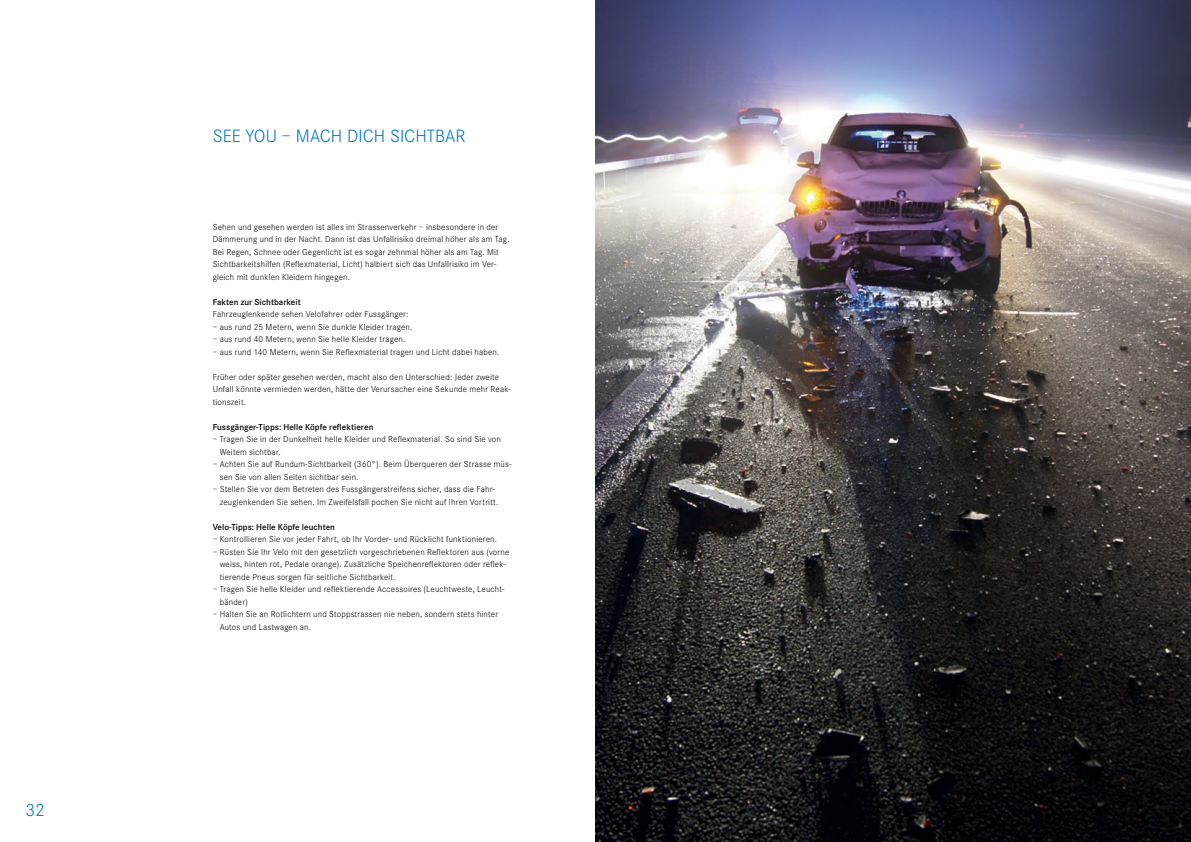
<style>
.page{position:relative;width:1191px;height:842px;background:#fff}
.page>*{position:absolute;margin:0;border:0;box-sizing:border-box;transform-origin:0 0}
.t1{font:300 18.5px "Corporate S";color:#0077c1}
.t2{font:300 9px/12.5px "Corporate S";letter-spacing:.02em;color:#000}
.t3{font:600 9px "Corporate S";letter-spacing:.005em;color:#000}
</style>
<div class="page">
<img style="left:595px;top:0;width:596px;height:842px">
<h1 class="t1" style="left:26px;top:800px;width:21px">32</h1>
<h1 class="t1" style="left:213px;top:126px;width:89px">SEE YOU – machdichsichtba</h1>
<h1 class="t1" style="left:455px;top:126px;width:12px">r</h1>
<p class="t2" style="left:213px;top:221px;width:298px">Sehen und gesehen werden ist alles im Strassenverkehr – insbesondere in der Dämmerung und in der Nacht. Dann ist das Unfallrisiko dreimal höher als am Tag.<br>Bei Regen, Schnee oder Gegenlicht ist es sogar zehnmal höher als am Tag. Mit Sichtbarkeitshilfen (Reflexmaterial, Licht) halbiert sich das Unfallrisiko im Ver&shy;gleich mit dunklen Kleidern hingegen.</p>
<p class="t3" style="left:213px;top:297px;width:90px">Fakten zur Sichtbarkeit</p>
<p class="t2" style="left:213px;top:308px;width:197px">Fahrzeuglenkende sehen Velofahrer oder Fussgänger:</p>
<p class="t2" style="left:213px;top:321px;width:201px">– aus rund 25 Metern, wenn Sie dunkle Kleider tragen.</p>
<p class="t2" style="left:213px;top:333px;width:194px">– aus rund 40 Metern, wenn Sie helle Kleider tragen.</p>
<p class="t2" style="left:213px;top:346px;width:288px">– aus rund 140 Metern, wenn Sie Reflexmaterial tragen und Licht dabei haben.</p>
<p class="t2" style="left:213px;top:371px;width:300px">Früher oder später gesehen werden, macht also den Unterschied: Jeder zweite<br>Unfall könnte vermieden werden, hätte der Verursacher eine Sekunde mehr Reak&shy;tionszeit.</p>
<p class="t3" style="left:213px;top:422px;width:162px">Fussgänger-Tipps: Helle Köpfe reflektieren</p>
<p class="t2" style="left:220px;top:433px;width:283px;text-indent:-7px">– Tragen Sie in der Dunkelheit helle Kleider und Reflexmaterial. So sind Sie von<br>Weitem sichtbar.</p>
<p class="t2" style="left:220px;top:458px;width:293px;text-indent:-7px">– Achten Sie auf Rundum-Sichtbarkeit (360°). Beim Überqueren der Strasse müs&shy;sen Sie von allen Seiten sichtbar sein.</p>
<p class="t2" style="left:220px;top:483px;width:280px;text-indent:-7px">– Stellen Sie vor dem Betreten des Fussgängerstreifens sicher, dass die Fahr&shy;zeuglenkenden Sie sehen. Im Zweifelsfall pochen Sie nicht auf Ihren Vortritt.</p>
<p class="t3" style="left:213px;top:522px;width:124px">Velo-Tipps: Helle Köpfe leuchten</p>
<p class="t2" style="left:213px;top:533px;width:286px">– Kontrollieren Sie vor jeder Fahrt, ob Ihr Vorder- und Rücklicht funktionieren.</p>
<p class="t2" style="left:220px;top:546px;width:291px;text-indent:-7px">– Rüsten Sie Ihr Velo mit den gesetzlich vorgeschriebenen Reflektoren aus (vorne weiss, hinten rot, Pedale orange). Zusätzliche Speichenreflektoren oder reflek&shy;tierende Pneus sorgen für seitliche Sichtbarkeit.</p>
<p class="t2" style="left:220px;top:583px;width:286px;text-indent:-7px">– Tragen Sie helle Kleider und reflektierende Accessoires (Leuchtweste, Leucht&shy;bänder)</p>
<p class="t2" style="left:220px;top:608px;width:280px;text-indent:-7px">– Halten Sie an Rotlichtern und Stoppstrassen nie neben, sondern stets hinter<br>Autos und Lastwagen an.</p>
</div>
